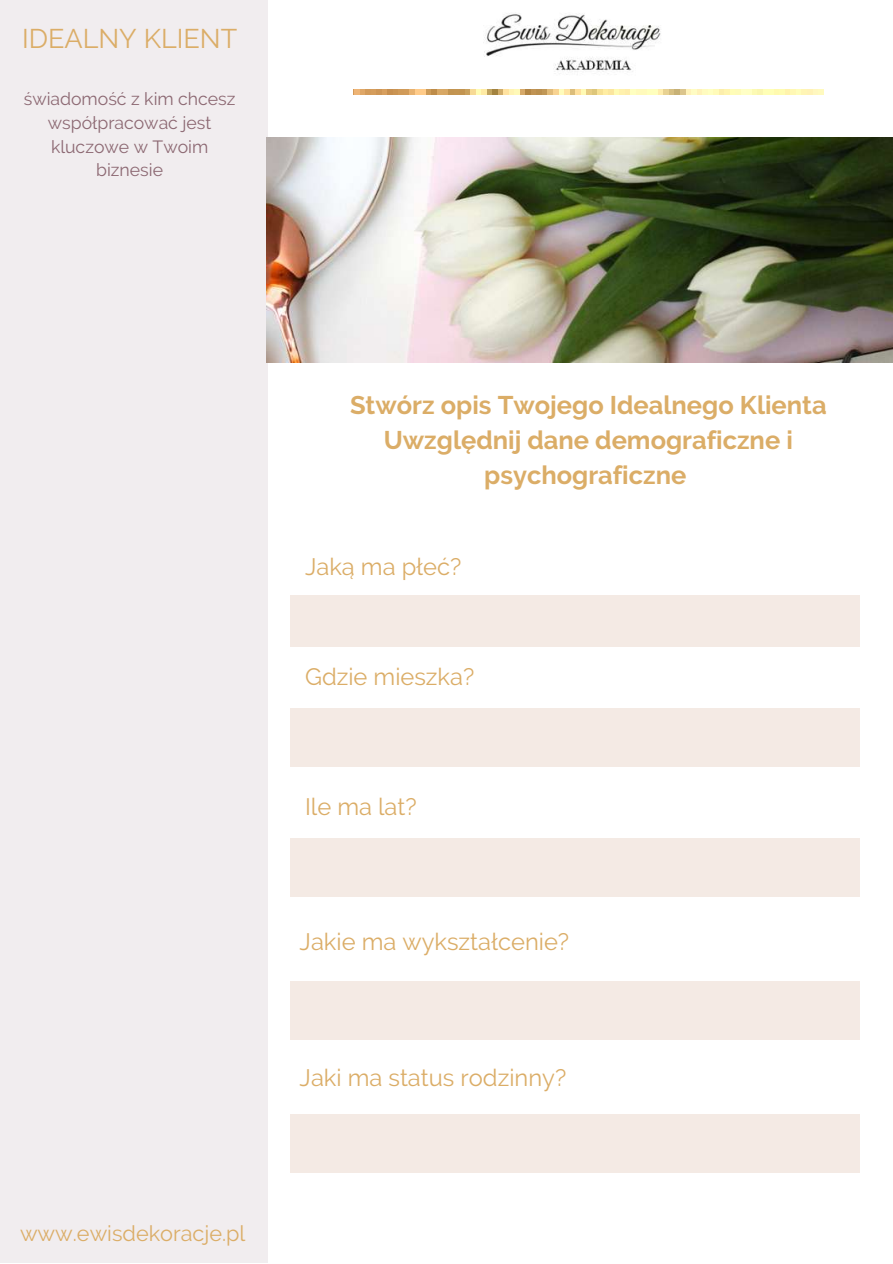
<style>
.page{position:relative;width:893px;height:1264px;background:#fff}
.page>*{position:absolute;margin:0;border:0;box-sizing:border-box;transform-origin:0 0}
.t1{font:27px "Raleway";color:#dbad67}
.t2{font:700 25.5px/34.8px "Raleway";color:#dbad67;text-align:center}
.t3{font:23.7px "Raleway";color:#dbad67}
.t4{font:21.6px "Raleway";color:#dbad67}
.t5{font:17.7px/23.5px "Raleway";color:#8c6872;text-align:center}
</style>
<div class="page">
<div style="left:0;top:0;width:267px;height:1262px;background:#f1edef"></div>
<img style="left:483px;top:13px;width:178px;height:62px">
<div style="left:290px;top:595px;width:569px;height:52px;background:#f4eae4"></div>
<div style="left:290px;top:708px;width:569px;height:58px;background:#f4eae4"></div>
<img style="left:267px;top:137px;width:625px;height:225px">
<img style="left:353px;top:89px;width:470px;height:6px">
<div style="left:290px;top:838px;width:569px;height:58px;background:#f4eae4"></div>
<div style="left:290px;top:981px;width:569px;height:58px;background:#f4eae4"></div>
<div style="left:290px;top:1114px;width:569px;height:58px;background:#f4eae4"></div>
<p class="t1" style="left:22px;top:23px;width:217px">IDEALNY KLIENT</p>
<p class="t5" style="left:24px;top:87px;width:213px">świadomość z kim chcesz współpracować jest kluczowe w Twoim biznesie</p>
<p class="t4" style="left:20px;top:1220px;width:227px">www.ewisdekoracje.pl</p>
<p class="t2" style="left:350px;top:388px;width:478px">Stwórz opis Twojego Idealnego Klienta<br>Uwzględnij dane demograficzne i psychograficzne</p>
<p class="t3" style="left:305px;top:552px;width:158px">Jaką ma płeć?</p>
<p class="t3" style="left:305px;top:662px;width:171px">Gdzie mieszka?</p>
<p class="t3" style="left:305px;top:793px;width:113px">Ile ma lat?</p>
<p class="t3" style="left:299px;top:927px;width:271px">Jakie ma wykształcenie?</p>
<p class="t3" style="left:299px;top:1063px;width:268px">Jaki ma status rodzinny?</p>
</div>
